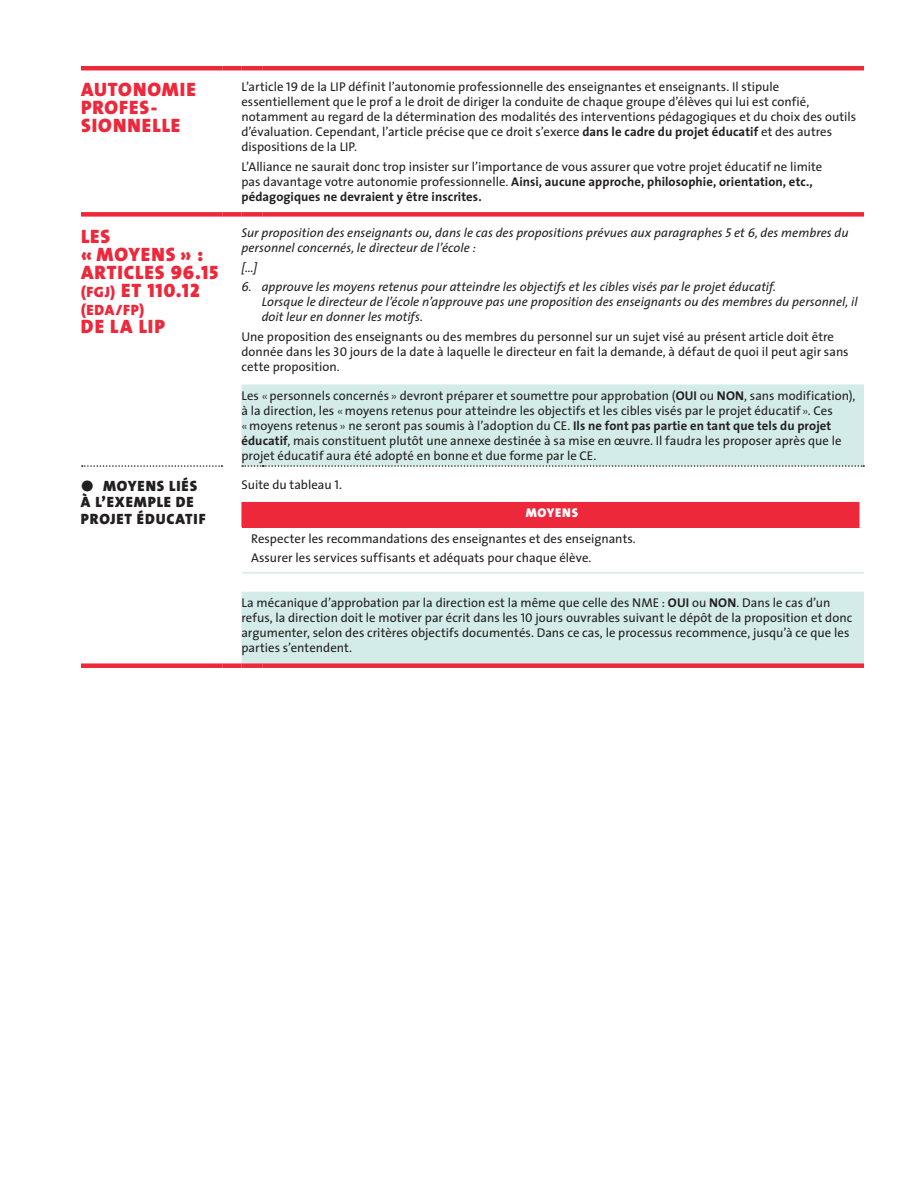
<style>
.page{position:relative;width:918px;height:1188px;background:#fff}
.page>*{position:absolute;margin:0;border:0;box-sizing:border-box;transform-origin:0 0}
.t1{font:19.5px/18px "The Sans Black Caps";letter-spacing:.05em;color:#ee283b}
.t2{font:15px/16.5px "The Sans Black Caps";letter-spacing:.055em;color:#231f20}
.t3{font:15px "The Sans Black Caps";color:#ee283b}
.t4{font:12.75px/15px "The Sans";color:#231f20}
.t5{font:italic 12.75px/15px "The Sans";letter-spacing:.005em;color:#231f20}
.t6{font:12.75px "The Sans Black Caps";letter-spacing:.06em;color:#fff}
.s1{font-family:"The Sans Caps"}
.s2{font-weight:700}
.s3{font-size:15px}
.s4{font-weight:300}
.s5{font-family:"The Sans Black Expert"}
</style>
<div class="page">
<svg style="left:241px;top:384px;width:623px;height:279px;fill:#d3ece9"></svg>
<hr style="left:81px;top:66px;width:141px;height:4px;background:#ee283b">
<hr style="left:222px;top:66px;width:19px;height:4px;background:#ee283b">
<hr style="left:241px;top:66px;width:22px;height:4px;background:#ee283b">
<hr style="left:263px;top:66px;width:601px;height:4px;background:#ee283b">
<div style="left:81px;top:212px;width:141px;height:5px;background:#ee283b"></div>
<div style="left:222px;top:212px;width:19px;height:5px;background:#ee283b"></div>
<div style="left:241px;top:212px;width:22px;height:5px;background:#ee283b"></div>
<div style="left:263px;top:212px;width:601px;height:5px;background:#ee283b"></div>
<svg style="left:82px;top:465px;width:140px;height:2px"></svg>
<div style="left:81px;top:663px;width:141px;height:5px;background:#ee283b"></div>
<div style="left:222px;top:663px;width:19px;height:5px;background:#ee283b"></div>
<div style="left:241px;top:663px;width:22px;height:5px;background:#ee283b"></div>
<div style="left:263px;top:663px;width:601px;height:5px;background:#ee283b"></div>
<svg style="left:242px;top:465px;width:622px;height:2px"></svg>
<div style="left:242px;top:501px;width:620px;height:26px;background:#ee283b"></div>
<hr style="left:241px;top:502px;width:2px;height:25px;background:#ee283b">
<hr style="left:860px;top:502px;width:4px;height:25px;background:#fff">
<hr style="left:860px;top:527px;width:4px;height:45px;background:#fff">
<hr style="left:241px;top:500px;width:623px;height:2px;background:#fff">
<hr style="left:242px;top:572px;width:622px;height:2px;background:#d3ece9">
<h1 class="t1" style="left:81px;top:81px;width:116px">AUTONOMIE<br>PROFES-<br>SIONNELLE</h1>
<p class="t4" style="left:241px;top:80px;width:616px">L’article <span class="s1">19</span> de la LIP définit l’autonomie professionnelle des enseignantes et enseignants. Il stipule essentiellement que le prof a le droit de diriger la conduite de chaque groupe d’élèves qui lui est confié, notamment au regard de la détermination des modalités des interventions pédagogiques et du choix des outils d’évaluation. Cependant, l’article précise que ce droit s’exerce <span class="s2">dans le cadre du projet éducatif</span> et des autres dispositions de la LIP.</p>
<p class="t4" style="left:241px;top:159px;width:583px">L’Alliance ne saurait donc trop insister sur l’importance de vous assurer que votre projet éducatif ne limite pas davantage votre autonomie professionnelle. <span class="s2">Ainsi, aucune approche, philosophie, orientation, etc., pédagogiques ne devraient y être inscrites.</span></p>
<h1 class="t1" style="left:81px;top:227px;width:139px">LES<br>« MOYENS » :<br>ARTICLES 96.15 <span class="s3">(FGJ)</span> ET 110.12</h1>
<p class="t3" style="left:81px;top:300px;width:65px">(EDA/FP)</p>
<h1 class="t1" style="left:81px;top:317px;width:86px">DE LA LIP</h1>
<p class="t5" style="left:241px;top:226px;width:609px">Sur proposition des enseignants ou, dans le cas des propositions prévues aux paragraphes <span class="s1">5</span> et <span class="s1">6</span>, des membres du personnel concernés, le directeur de l’école :</p>
<p class="t5" style="left:241px;top:260px;width:17px">[…]</p>
<p class="t5" style="left:262px;top:280px;width:598px;text-indent:-20px">6. approuve les moyens retenus pour atteindre les objectifs et les cibles visés par le projet éducatif.<br>Lorsque le directeur de l’école n’approuve pas une proposition des enseignants ou des membres du personnel, il doit leur en donner les motifs.</p>
<p class="t4" style="left:241px;top:329px;width:609px">Une proposition des enseignants ou des membres du personnel sur un sujet visé au présent article doit être donnée dans les <span class="s1">30</span> jours de la date à laquelle le directeur en fait la demande, à défaut de quoi il peut agir sans cette proposition.</p>
<p class="t4" style="left:241px;top:388px;width:616px">Les <span class="s4">«</span>personnels concernés <span class="s4">»</span> devront préparer et soumettre pour approbation (<span class="s2">OUI</span> ou <span class="s2">NON</span>, sans modification), à la direction, les <span class="s4">«</span>moyens retenus pour atteindre les objectifs et les cibles visés par le projet éducatif <span class="s4">»</span>. Ces <span class="s4">«</span>moyens retenus <span class="s4">»</span> ne seront pas soumis à l’adoption du CE. <span class="s2">Ils ne font pas partie en tant que tels du projet éducatif</span>, mais constituent plutôt une annexe destinée à sa mise en œuvre. Il faudra les proposer après que le projet éducatif aura été adopté en bonne et due forme par le CE.</p>
<p class="t2" style="left:81px;top:478px;width:126px"><span class="s5">ö</span> MOYENS LIÉS<br>À L’EXEMPLE DE<br>PROJET ÉDUCATIF</p>
<p class="t4" style="left:241px;top:477px;width:102px">Suite du tableau <span class="s1">1</span>.</p>
<p class="t6" style="left:526px;top:504px;width:54px">MOYENS</p>
<p class="t4" style="left:251px;top:529px;width:386px;line-height:19.5px">Respecter les recommandations des enseignantes et des enseignants.<br>Assurer les services suffisants et adéquats pour chaque élève.</p>
<p class="t4" style="left:241px;top:596px;width:612px">La mécanique d’approbation par la direction est la même que celle des NME : <span class="s2">OUI</span> ou <span class="s2">NON</span>. Dans le cas d’un refus, la direction doit le motiver par écrit dans les <span class="s1">10</span> jours ouvrables suivant le dépôt de la proposition et donc argumenter, selon des critères objectifs documentés. Dans ce cas, le processus recommence, jusqu’à ce que les parties s’entendent.</p>
</div>
